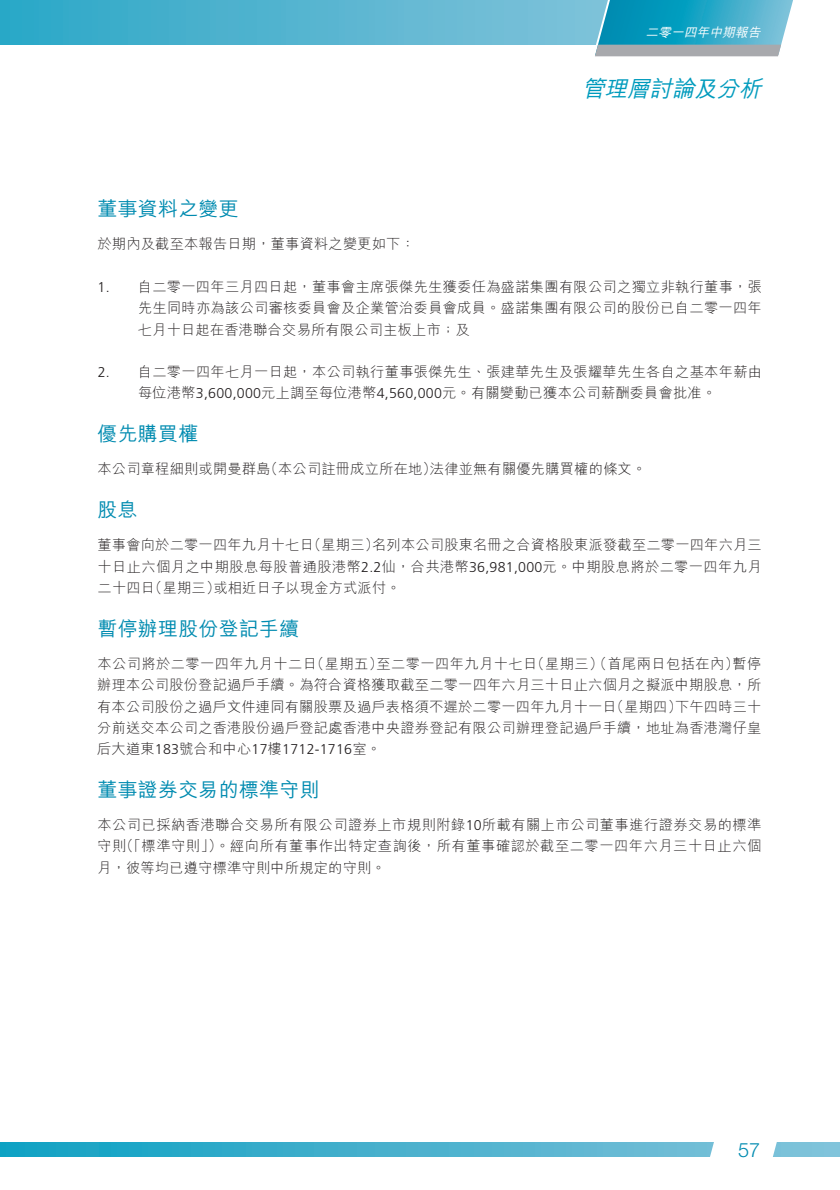
<style>
.page{position:relative;width:840px;height:1190px;background:#fff}
.page>*{position:absolute;margin:0;border:0;box-sizing:border-box;transform-origin:0 0}
.t1{font:italic 22.8px "M Hei HK Medium E Ten B5 H";color:#009bbd}
.t2{font:19.8px "M Hei HK Medium E Ten B5 H";letter-spacing:.015em;color:#008bb0}
.t3{font:300 19.8px "Helvetica Neue LT Std";color:#008bb0}
.t4{font:14.2px/21.2px "M Hei HK Light E Ten B5 H";letter-spacing:.015em;color:#231f20;text-align:justify}
.t5{font:300 14.2px "Frutiger LT Std";letter-spacing:.015em;color:#231f20}
.t6{font:italic 12.8px "M Hei HK Medium E Ten B5 H";color:#fff}
.s1{font-family:"Frutiger LT Std";font-weight:300}
.s2{font-family:"M Hei HK Light E Ten B5 H";font-weight:400}
</style>
<div class="page">
<svg style="left:0;top:1143px;width:840px;height:14px"></svg>
<svg style="left:0;top:0;width:591px;height:45px"></svg>
<svg style="left:706px;top:1142px;width:72px;height:15px"></svg>
<svg style="left:591px;top:0;width:202px;height:57px"></svg>
<p class="t6" style="left:646px;top:27px;width:119px">二零一四年中期報告</p>
<h1 class="t1" style="left:582px;top:80px;width:186px">管理層討論及分析</h1>
<h2 class="t2" style="left:98px;top:201px;width:143px">董事資料之變更</h2>
<p class="t4" style="left:98px;top:235px;width:319px">於期內及截至本報告日期，董事資料之變更如下：</p>
<p class="t4" style="left:138px;top:278px;width:626px;text-indent:-40px"><span class="s1">1.</span> 自二零一四年三月四日起，董事會主席張傑先生獲委任為盛諾集團有限公司之獨立非執行董事，張先生同時亦為該公司審核委員會及企業管治委員會成員。盛諾集團有限公司的股份已自二零一四年七月十日起在香港聯合交易所有限公司主板上市；及</p>
<p class="t4" style="left:98px;top:363px;width:666px;text-align:center"><span class="s1">2.</span> 自二零一四年七月一日起，本公司執行董事張傑先生、張建華先生及張耀華先生各自之基本年薪由每位港幣<span class="s1">3,600,000</span>元上調至每位港幣<span class="s1">4,560,000</span>元。有關變動已獲本公司薪酬委員會批准。</p>
<h2 class="t2" style="left:98px;top:426px;width:102px">優先購買權</h2>
<p class="t4" style="left:98px;top:460px;width:550px">本公司章程細則或開曼群島（本公司註冊成立所在地）法律並無有關優先購買權的條文。</p>
<h2 class="t2" style="left:98px;top:502px;width:42px">股息</h2>
<p class="t4" style="left:98px;top:536px;width:666px">董事會向於二零一四年九月十七日（星期三）名列本公司股東名冊之合資格股東派發截至二零一四年六月三十日止六個月之中期股息每股普通股港幣<span class="s1">2.2</span>仙，合共港幣<span class="s1">36,981,000</span>元。中期股息將於二零一四年九月二十四日（星期三）或相近日子以現金方式派付。</p>
<h2 class="t2" style="left:98px;top:621px;width:203px">暫停辦理股份登記手續</h2>
<p class="t4" style="left:97px;top:655px;width:666px">本公司將於二零一四年九月十二日（星期五）至二零一四年九月十七日（星期三）（首尾兩日包括在內）暫停辦理本公司股份登記過戶手續。為符合資格獲取截至二零一四年六月三十日止六個月之擬派中期股息，所有本公司股份之過戶文件連同有關股票及過戶表格須不遲於二零一四年九月十一日（星期四）下午四時三十分前送交本公司之香港股份過戶登記處香港中央證券登記有限公司辦理登記過戶手續，地址為香港灣仔皇</p>
<p class="t5" style="left:97px;top:743px;width:285px"><span class="s2">后大道東</span>183<span class="s2">號合和中心</span>17<span class="s2">樓</span>1712-1716<span class="s2">室。</span></p>
<h2 class="t2" style="left:98px;top:782px;width:224px">董事證券交易的標準守則</h2>
<p class="t4" style="left:97px;top:816px;width:666px">本公司已採納香港聯合交易所有限公司證券上市規則附錄<span class="s1">10</span>所載有關上市公司董事進行證券交易的標準守則（「標準守則」）。經向所有董事作出特定查詢後，所有董事確認於截至二零一四年六月三十日止六個月，彼等均已遵守標準守則中所規定的守則。</p>
<h2 class="t3" style="left:738px;top:1138px;width:24px">57</h2>
</div>
